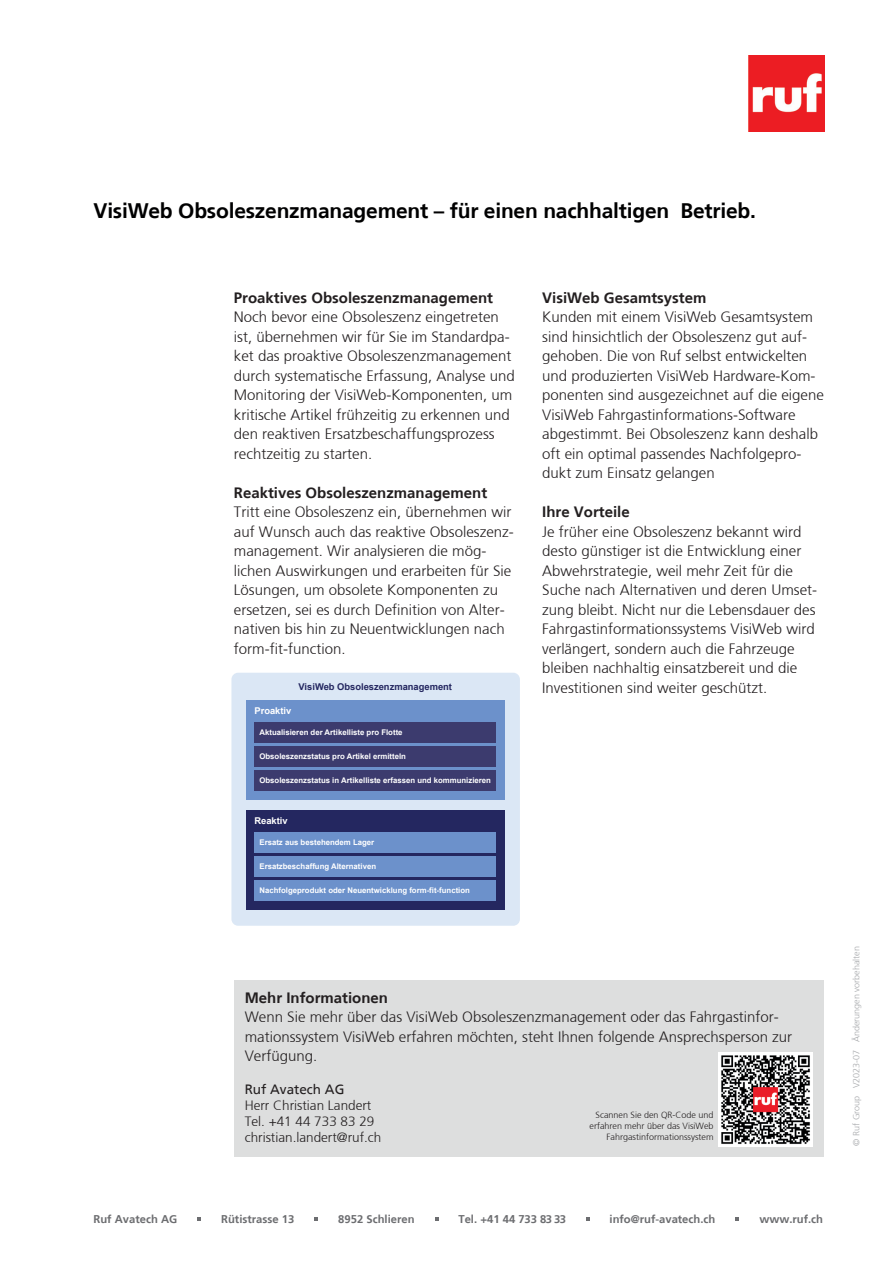
<style>
.page{position:relative;width:893px;height:1263px;background:#fff}
.page>*{position:absolute;margin:0;border:0;box-sizing:border-box;transform-origin:0 0}
.t1{font:700 21px "Frutiger";letter-spacing:-.01em;color:#000001}
.t2{font:300 15px/19.5px "Frutiger";color:#231f20}
.t3{font:700 15px "Frutiger";color:#231f20}
.t4{font:300 13.5px/16.2px "Frutiger";color:#231f20}
.t5{font:13.5px "Frutiger";color:#231f20}
.t6{font:700 11.25px "Frutiger";color:#6c6d70}
.t7{font:700 9.3px "Arial";color:#242760}
.t8{font:700 9.3px "Arial";color:#fff}
.t9{font:300 9px/10.8px "Frutiger";color:#231f20;text-align:right}
.t10{font:300 9px "Frutiger";color:#a4a6a9}
.t11{font:700 7.8px "Arial";color:#fff}
</style>
<div class="page">
<img style="left:748px;top:55px;width:77px;height:77px">
<div style="left:234px;top:980px;width:589px;height:177px;background:#dddede"></div>
<img style="left:719px;top:1052px;width:93px;height:94px">
<div style="left:231px;top:673px;width:289px;height:253px;background:#dbe7f5;border-radius:7px"></div>
<div style="left:246px;top:700px;width:259px;height:99px;background:#6c91cb"></div>
<div style="left:254px;top:722px;width:242px;height:20px;background:#3c3b6e"></div>
<div style="left:254px;top:746px;width:242px;height:20px;background:#3c3b6e"></div>
<div style="left:254px;top:770px;width:242px;height:20px;background:#3c3b6e"></div>
<div style="left:246px;top:810px;width:259px;height:100px;background:#242760"></div>
<div style="left:254px;top:832px;width:242px;height:21px;background:#6c91cb"></div>
<div style="left:254px;top:856px;width:242px;height:20px;background:#6c91cb"></div>
<div style="left:254px;top:880px;width:242px;height:20px;background:#6c91cb"></div>
<h1 class="t1" style="left:94px;top:199px;width:664px">VisiWeb Obsoleszenzmanagement – für einen nachhaltigen Betrieb.</h1>
<p class="t3" style="left:234px;top:289px;width:261px">Proaktives Obsoleszenzmanagement</p>
<p class="t2" style="left:234px;top:307px;width:282px">Noch bevor eine Obsoleszenz eingetreten ist, übernehmen wir für Sie im Standardpa&shy;ket das proaktive Obsoleszenzmanagement durch systematische Erfassung, Analyse und Monitoring der VisiWeb-Komponenten, um kritische Artikel frühzeitig zu erkennen und den reaktiven Ersatzbeschaffungsprozess rechtzeitig zu starten.</p>
<p class="t3" style="left:234px;top:484px;width:255px">Reaktives Obsoleszenzmanagement</p>
<p class="t2" style="left:234px;top:502px;width:282px">Tritt eine Obsoleszenz ein, übernehmen wir auf Wunsch auch das reaktive Obsoleszenz&shy;management. Wir analysieren die mög&shy;lichen Auswirkungen und erarbeiten für Sie Lösungen, um obsolete Komponenten zu ersetzen, sei es durch Definition von Alter&shy;nativen bis hin zu Neuentwicklungen nach form-fit-function.</p>
<p class="t7" style="left:299px;top:681px;width:155px">VisiWeb Obsoleszenzmanagement</p>
<p class="t8" style="left:254px;top:705px;width:38px">Proaktiv</p>
<p class="t11" style="left:259px;top:727px;width:145px">Aktualisieren der Artikelliste pro Flotte</p>
<p class="t11" style="left:259px;top:751px;width:148px">Obsoleszenzstatus pro Artikel ermitteln</p>
<p class="t11" style="left:259px;top:775px;width:233px">Obsoleszenzstatus in Artikelliste erfassen und kommunizieren</p>
<p class="t8" style="left:254px;top:815px;width:35px">Reaktiv</p>
<p class="t11" style="left:259px;top:837px;width:116px">Ersatz aus bestehendem Lager</p>
<p class="t11" style="left:259px;top:861px;width:118px">Ersatzbeschaffung Alternativen</p>
<p class="t11" style="left:259px;top:885px;width:212px">Nachfolgeprodukt oder Neuentwicklung form-fit-function</p>
<p class="t3" style="left:542px;top:289px;width:166px">VisiWeb Gesamtsystem</p>
<p class="t2" style="left:542px;top:307px;width:283px">Kunden mit einem VisiWeb Gesamtsystem sind hinsichtlich der Obsoleszenz gut auf&shy;gehoben. Die von Ruf selbst entwickelten und produzierten VisiWeb Hardware-Kom&shy;ponenten sind ausgezeichnet auf die eigene VisiWeb Fahrgastinformations-Software abgestimmt. Bei Obsoleszenz kann deshalb oft ein optimal passendes Nachfolgepro&shy;dukt zum Einsatz gelangen</p>
<p class="t3" style="left:542px;top:503px;width:89px">Ihre Vorteile</p>
<p class="t2" style="left:542px;top:522px;width:277px">Je früher eine Obsoleszenz bekannt wird desto günstiger ist die Entwicklung einer Abwehrstrategie, weil mehr Zeit für die Suche nach Alternativen und deren Umset&shy;zung bleibt. Nicht nur die Lebensdauer des Fahrgastinformationssystems VisiWeb wird verlängert, sondern auch die Fahrzeuge bleiben nachhaltig einsatzbereit und die Investitionen sind weiter geschützt.</p>
<p class="t3" style="left:245px;top:989px;width:145px">Mehr Informationen</p>
<p class="t2" style="left:245px;top:1007px;width:549px">Wenn Sie mehr über das VisiWeb Obsoleszenzmanagement oder das Fahrgastinfor&shy;mationssystem VisiWeb erfahren möchten, steht Ihnen folgende Ansprechsperson zur<br>Verfügung.</p>
<p class="t5" style="left:245px;top:1081px;width:101px">Ruf Avatech AG</p>
<p class="t4" style="left:245px;top:1097px;width:138px">Herr Christian Landert<br>Tel. +41 44 733 83 29 christian.landert@ruf.ch</p>
<p class="t9" style="left:590px;top:1109px;width:126px">Scannen Sie den QR-Code und erfahren mehr über das VisiWeb<br>Fahrgastinformationssystem</p>
<p class="t6" style="left:94px;top:1212px;width:85px">Ruf Avatech AG</p>
<p class="t6" style="left:221px;top:1212px;width:75px">Rütistrasse 13</p>
<p class="t6" style="left:338px;top:1212px;width:78px">8952 Schlieren</p>
<p class="t6" style="left:458px;top:1212px;width:109px">Tel. +41 44 733 83 33</p>
<p class="t6" style="left:609px;top:1212px;width:107px">info@ruf-avatech.ch</p>
<p class="t6" style="left:759px;top:1212px;width:65px">www.ruf.ch</p>
<p class="t10" style="left:851px;top:1145px;width:201px;rotate:-90deg">© Ruf Group V2023-07 Änderungen vorbehalten</p>
</div>
